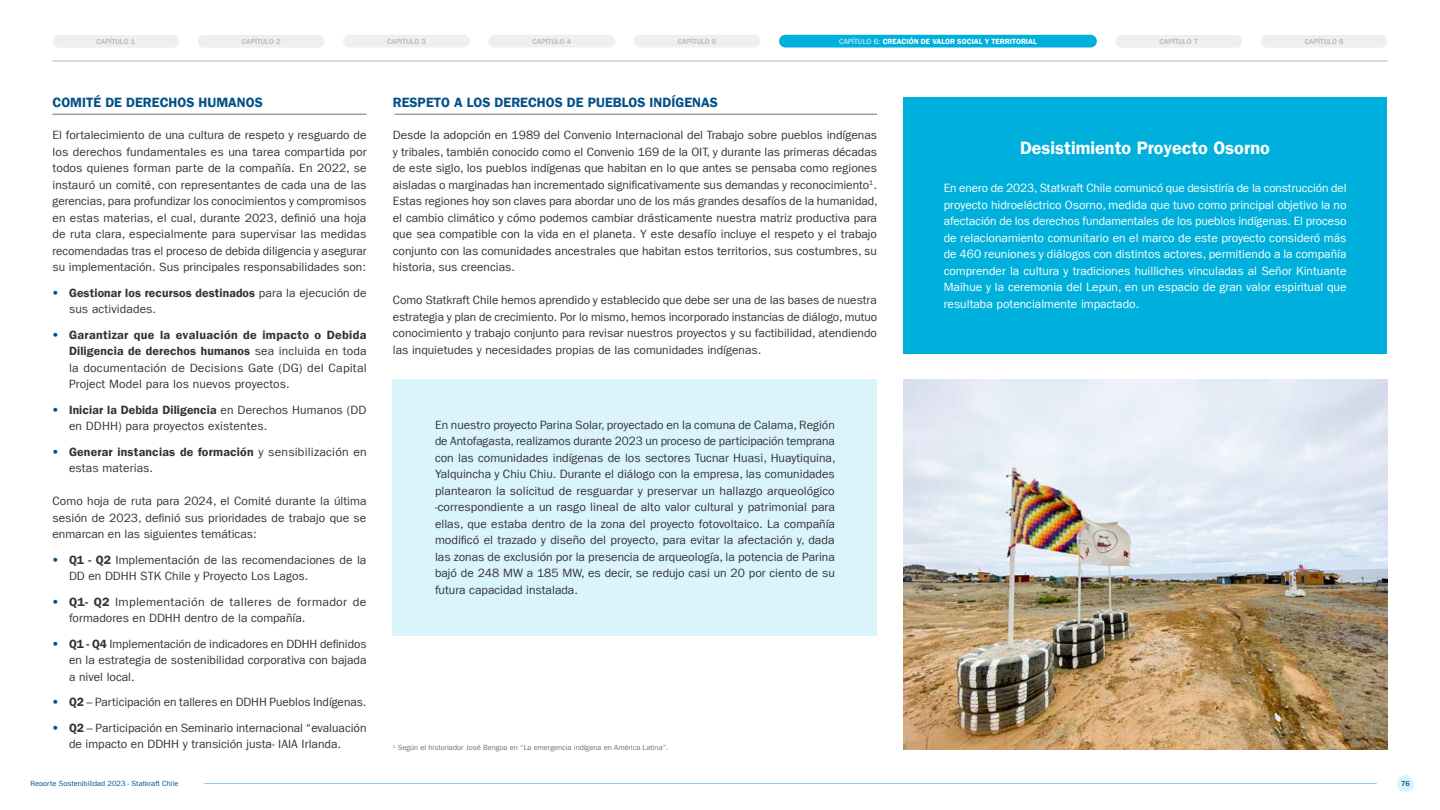
<style>
.page{position:relative;width:1440px;height:810px;background:#fff}
.page>*{position:absolute;margin:0;border:0;box-sizing:border-box;transform-origin:0 0}
.t1{font:18px "Franklin Gothic LT Com Dm";color:#fff}
.t2{font:13.5px "Franklin Gothic LT Com Dm";color:#005088}
.t3{font:12px/16.5px "Franklin Gothic LT Com";color:#333;text-align:justify}
.t4{font:12px/16.5px "Franklin Gothic LT Com";color:#fff;text-align:justify}
.t5{font:12px/16.5px "Franklin Gothic LT Com Dm";letter-spacing:.01em;color:#333;text-align:right}
.t6{font:12px/16.5px "Franklin Gothic LT Com";letter-spacing:.02em;color:#333}
.t7{font:7.5px "Franklin Gothic LT Com";color:#7a6f69}
.t8{font:500 7.5px "Franklin Gothic LT Com";color:#bbb3b0}
.t9{font:7.5px "Franklin Gothic LT Com Dm";color:#fff}
.t10{font:7.5px "Franklin Gothic LT Com";color:#005088}
.t11{font:500 7.5px "Franklin Gothic LT Com";color:#005088}
.s1{font-family:"Franklin Gothic LT Com"}
.s2{font-family:"Arial";font-weight:900;color:#005088}
.s3{font-family:"Franklin Gothic LT Com Dm"}
</style>
<div class="page">
<svg style="left:1397px;top:775px;width:17px;height:17px"></svg>
<hr style="left:204px;top:783px;width:1173px;height:1px;background:#80daf3">
<div style="left:634px;top:35px;width:126px;height:13px;background:#f0efee;border-radius:6px"></div>
<div style="left:779px;top:35px;width:318px;height:13px;background:#00b0dc;border-radius:6px"></div>
<hr style="left:52px;top:61px;width:1336px;height:1px;background:#bbb3b0">
<div style="left:488px;top:35px;width:127px;height:13px;background:#f0efee;border-radius:6px"></div>
<div style="left:343px;top:35px;width:127px;height:13px;background:#f0efee;border-radius:6px"></div>
<div style="left:52px;top:35px;width:127px;height:13px;background:#f0efee;border-radius:6px"></div>
<div style="left:198px;top:35px;width:126px;height:13px;background:#f0efee;border-radius:6px"></div>
<div style="left:1116px;top:35px;width:126px;height:13px;background:#f0efee;border-radius:6px"></div>
<div style="left:1261px;top:35px;width:127px;height:13px;background:#f0efee;border-radius:6px"></div>
<div style="left:393px;top:380px;width:484px;height:256px;background:#daf4fc"></div>
<hr style="left:52px;top:114px;width:315px;height:1px;background:#786e69">
<hr style="left:395px;top:114px;width:482px;height:1px;background:#786e69">
<div style="left:903px;top:98px;width:484px;height:256px;background:#00b0dc"></div>
<img style="left:903px;top:380px;width:484px;height:370px">
<p class="t8" style="left:97px;top:37px;width:40px">CAPÍTULO 1</p>
<p class="t8" style="left:242px;top:37px;width:40px">CAPÍTULO 2</p>
<p class="t8" style="left:387px;top:37px;width:40px">CAPÍTULO 3</p>
<p class="t8" style="left:532px;top:37px;width:40px">CAPÍTULO 4</p>
<p class="t8" style="left:678px;top:37px;width:40px">CAPÍTULO 5</p>
<p class="t9" style="left:839px;top:37px;width:199px"><span class="s1">CAPÍTULO 6:</span> CREACIÓN DE VALOR SOCIAL Y TERRITORIAL</p>
<p class="t8" style="left:1160px;top:37px;width:40px">CAPÍTULO 7</p>
<p class="t8" style="left:1305px;top:37px;width:40px">CAPÍTULO 8</p>
<p class="t2" style="left:52px;top:94px;width:212px">COMITÉ DE DERECHOS HUMANOS</p>
<p class="t3" style="left:52px;top:127px;width:316px">El fortalecimiento de una cultura de respeto y resguardo de los derechos fundamentales es una tarea compartida por todos quienes forman parte de la compañía. En 2022, se instauró un comité, con representantes de cada una de las gerencias, para profundizar los conocimientos y compromisos en estas materias, el cual, durante 2023, definió una hoja de ruta clara, especialmente para supervisar las medidas recomendadas tras el proceso de debida diligencia y asegurar su implementación. Sus principales responsabilidades son:</p>
<p class="t5" style="left:52px;top:285px;width:316px"><span class="s2">•</span> Gestionar los recursos destinados <span class="s1">para la ejecución de</span></p>
<p class="t3" style="left:69px;top:301px;width:89px">sus actividades.</p>
<p class="t5" style="left:52px;top:327px;width:316px"><span class="s2">•</span> Garantizar que la evaluación de impacto o Debida<br>Diligencia de derechos humanos <span class="s1">sea incluida en toda</span></p>
<p class="t3" style="left:69px;top:360px;width:299px">la documentación de Decisions Gate (DG) del Capital<br>Project Model para los nuevos proyectos.</p>
<p class="t5" style="left:52px;top:402px;width:316px"><span class="s2">•</span> Iniciar la Debida Diligencia <span class="s1">en Derechos Humanos (DD</span></p>
<p class="t3" style="left:69px;top:418px;width:200px">en DDHH) para proyectos existentes.</p>
<p class="t5" style="left:52px;top:444px;width:316px"><span class="s2">•</span> Generar instancias de formación <span class="s1">y sensibilización en</span></p>
<p class="t3" style="left:69px;top:460px;width:86px">estas materias.</p>
<p class="t3" style="left:52px;top:493px;width:316px">Como hoja de ruta para 2024, el Comité durante la última sesión de 2023, definió sus prioridades de trabajo que se enmarcan en las siguientes temáticas:</p>
<p class="t3" style="left:69px;top:552px;width:299px;text-indent:-16px"><span class="s2">•</span> <span class="s3">Q1 - Q2</span> Implementación de las recomendaciones de la<br>DD en DDHH STK Chile y Proyecto Los Lagos.</p>
<p class="t6" style="left:69px;top:594px;width:299px;text-indent:-16px"><span class="s2">•</span> <span class="s3">Q1- Q2</span> Implementación de talleres de formador de formadores en DDHH dentro de la compañía.</p>
<p class="t3" style="left:69px;top:636px;width:299px;text-indent:-16px"><span class="s2">•</span> <span class="s3">Q1 - Q4</span> Implementación de indicadores en DDHH definidos en la estrategia de sostenibilidad corporativa con bajada a nivel local.</p>
<p class="t3" style="left:52px;top:694px;width:315px"><span class="s2">•</span> <span class="s3">Q2</span> – Participación en talleres en DDHH Pueblos Indígenas.</p>
<p class="t3" style="left:69px;top:720px;width:299px;text-indent:-16px"><span class="s2">•</span> <span class="s3">Q2</span> – Participación en Seminario internacional “evaluación de impacto en DDHH y transición justa- IAIA Irlanda.</p>
<p class="t2" style="left:393px;top:94px;width:327px">RESPETO A LOS DERECHOS DE PUEBLOS INDÍGENAS</p>
<p class="t3" style="left:393px;top:127px;width:486px">Desde la adopción en 1989 del Convenio Internacional del Trabajo sobre pueblos indígenas y tribales, también conocido como el Convenio 169 de la OIT, y durante las primeras décadas de este siglo, los pueblos indígenas que habitan en lo que antes se pensaba como regiones aisladas o marginadas han incrementado significativamente sus demandas y reconocimiento<sup>1</sup>.<br>Estas regiones hoy son claves para abordar uno de los más grandes desafíos de la humanidad, el cambio climático y cómo podemos cambiar drásticamente nuestra matriz productiva para que sea compatible con la vida en el planeta. Y este desafío incluye el respeto y el trabajo conjunto con las comunidades ancestrales que habitan estos territorios, sus costumbres, su historia, sus creencias.</p>
<p class="t3" style="left:393px;top:292px;width:486px">Como Statkraft Chile hemos aprendido y establecido que debe ser una de las bases de nuestra estrategia y plan de crecimiento. Por lo mismo, hemos incorporado instancias de diálogo, mutuo conocimiento y trabajo conjunto para revisar nuestros proyectos y su factibilidad, atendiendo las inquietudes y necesidades propias de las comunidades indígenas.</p>
<p class="t3" style="left:435px;top:417px;width:402px">En nuestro proyecto Parina Solar, proyectado en la comuna de Calama, Región de Antofagasta, realizamos durante 2023 un proceso de participación temprana con las comunidades indígenas de los sectores Tucnar Huasi, Huaytiquina, Yalquincha y Chiu Chiu. Durante el diálogo con la empresa, las comunidades plantearon la solicitud de resguardar y preservar un hallazgo arqueológico -correspondiente a un rasgo lineal de alto valor cultural y patrimonial para ellas, que estaba dentro de la zona del proyecto fotovoltaico. La compañía modificó el trazado y diseño del proyecto, para evitar la afectación y, dada las zonas de exclusión por la presencia de arqueología, la potencia de Parina bajó de 248 MW a 185 MW, es decir, se redujo casi un 20 por ciento de su futura capacidad instalada.</p>
<p class="t7" style="left:393px;top:743px;width:277px"><sup>1</sup> Según el historiador José Bengoa en “La emergencia indígena en América Latina”.</p>
<h1 class="t1" style="left:1020px;top:137px;width:251px">Desistimiento Proyecto Osorno</h1>
<p class="t4" style="left:944px;top:180px;width:404px">En enero de 2023, Statkraft Chile comunicó que desistiría de la construcción del proyecto hidroeléctrico Osorno, medida que tuvo como principal objetivo la no afectación de los derechos fundamentales de los pueblos indígenas. El proceso de relacionamiento comunitario en el marco de este proyecto consideró más de 460 reuniones y diálogos con distintos actores, permitiendo a la compañía comprender la cultura y tradiciones huilliches vinculadas al Señor Kintuante Maihue y la ceremonia del Lepun, en un espacio de gran valor espiritual que resultaba potencialmente impactado.</p>
<p class="t10" style="left:30px;top:779px;width:150px">Reporte Sostenibilidad 2023 - Statkraft Chile</p>
<p class="t11" style="left:1401px;top:780px;width:10px">76</p>
</div>
